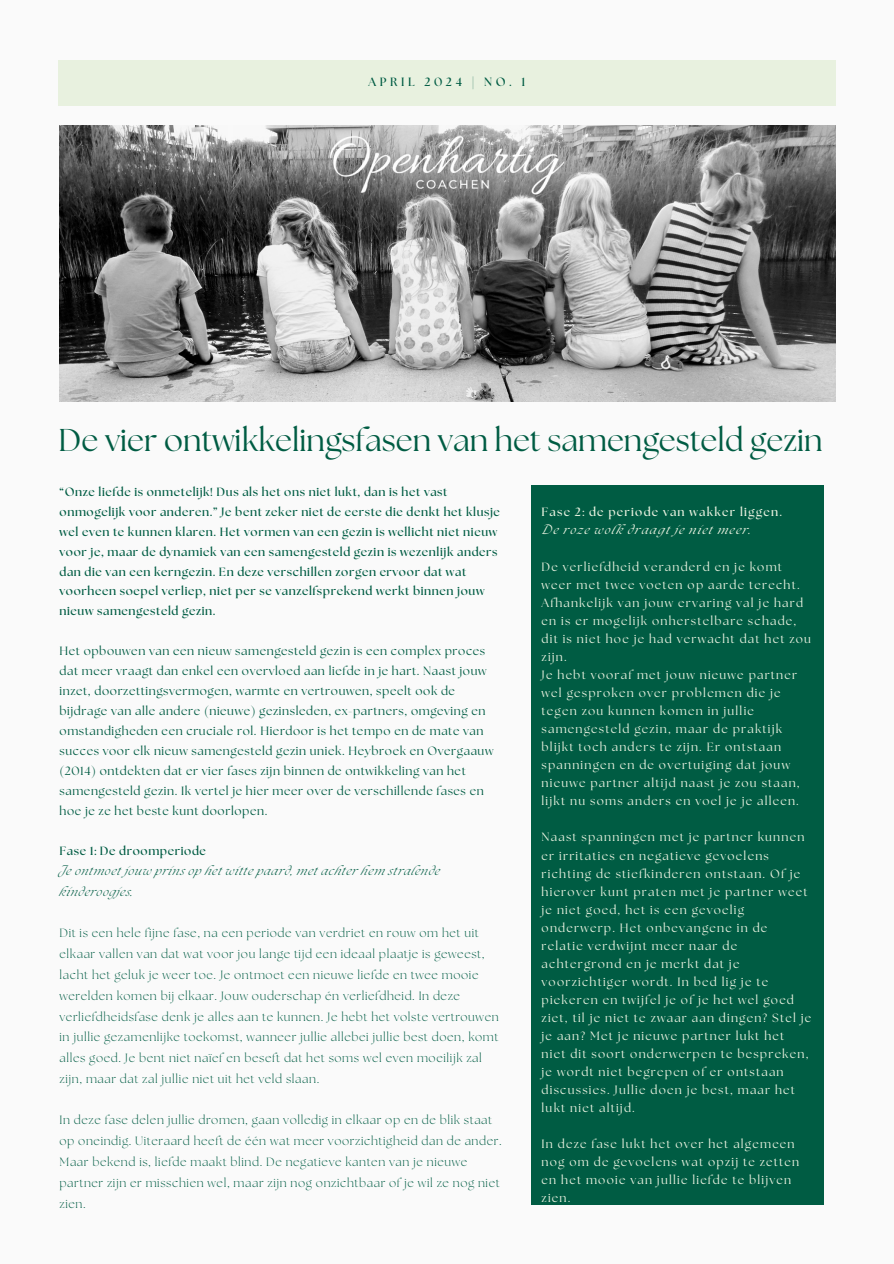
<style>
.page{position:relative;width:894px;height:1264px;background:#fff}
.page>*{position:absolute;margin:0;border:0;box-sizing:border-box;transform-origin:0 0}
.t1{font:31.5px "The Seasons";color:#005c43}
.t2{font:12px/18px "The Seasons";letter-spacing:.1em;color:#e8f1df}
.t3{font:300 12px/21px "The Seasons";letter-spacing:.05em;color:#005c43}
.t4{font:12px/20px "The Seasons";letter-spacing:.05em;color:#005c43}
.t5{font:700 12px/20px "The Seasons";letter-spacing:.05em;color:#005c43}
.t6{font:italic 300 12px/21px "The Seasons";letter-spacing:.05em;color:#005c43}
.t7{font:700 12px "The Seasons";letter-spacing:.1em;color:#e8f1df}
.t8{font:italic 12px "The Seasons";letter-spacing:.1em;color:#e8f1df}
.t9{font:700 12px "The Seasons";letter-spacing:.3em;color:#005c43}
</style>
<div class="page">
<div style="left:0;top:0;width:893px;height:1263px;background:#fafafa"></div>
<div style="left:59px;top:60px;width:776px;height:45px;background:#e8f1df"></div>
<div style="left:530px;top:485px;width:293px;height:719px;background:#005c43"></div>
<img style="left:59px;top:125px;width:776px;height:276px">
<img style="left:328px;top:125px;width:237px;height:71px">
<h2 class="t9" style="left:368px;top:76px;width:158px">APRIL 2024 | NO. 1</h2>
<h1 class="t1" style="left:59px;top:426px;width:765px">De vier ontwikkelingsfasen van het samengesteld gezin</h1>
<h3 class="t5" style="left:59px;top:482px;width:442px">“Onze liefde is onmetelijk! Dus als het ons niet lukt, dan is het vast onmogelijk voor anderen.” Je bent zeker niet de eerste die denkt het klusje wel even te kunnen klaren. Het vormen van een gezin is wellicht niet nieuw voor je, maar de dynamiek van een samengesteld gezin is wezenlijk anders dan die van een kerngezin. En deze verschillen zorgen ervoor dat wat voorheen soepel verliep, niet per se vanzelfsprekend werkt binnen jouw nieuw samengesteld gezin.</h3>
<p class="t4" style="left:59px;top:642px;width:435px">Het opbouwen van een nieuw samengesteld gezin is een complex proces dat meer vraagt dan enkel een overvloed aan liefde in je hart. Naast jouw inzet, doorzettingsvermogen, warmte en vertrouwen, speelt ook de bijdrage van alle andere (nieuwe) gezinsleden, ex-partners, omgeving en omstandigheden een cruciale rol. Hierdoor is het tempo en de mate van succes voor elk nieuw samengesteld gezin uniek. Heybroek en Overgaauw (2014) ontdekten dat er vier fases zijn binnen de ontwikkeling van het samengesteld gezin. Ik vertel je hier meer over de verschillende fases en hoe je ze het beste kunt doorlopen.</p>
<p class="t5" style="left:59px;top:841px;width:148px">Fase 1: De droomperiode</p>
<p class="t6" style="left:59px;top:861px;width:382px">Je ontmoet jouw prins op het witte paard, met achter hem stralende kinderoogjes.</p>
<p class="t3" style="left:59px;top:923px;width:440px">Dit is een hele fijne fase, na een periode van verdriet en rouw om het uit elkaar vallen van dat wat voor jou lange tijd een ideaal plaatje is geweest, lacht het geluk je weer toe. Je ontmoet een nieuwe liefde en twee mooie werelden komen bij elkaar. Jouw ouderschap én verliefdheid. In deze verliefdheidsfase denk je alles aan te kunnen. Je hebt het volste vertrouwen in jullie gezamenlijke toekomst, wanneer jullie allebei jullie best doen, komt alles goed. Je bent niet naïef en beseft dat het soms wel even moeilijk zal zijn, maar dat zal jullie niet uit het veld slaan.</p>
<p class="t3" style="left:59px;top:1110px;width:443px">In deze fase delen jullie dromen, gaan volledig in elkaar op en de blik staat op oneindig. Uiteraard heeft de één wat meer voorzichtigheid dan de ander.<br>Maar bekend is, liefde maakt blind. De negatieve kanten van je nieuwe partner zijn er misschien wel, maar zijn nog onzichtbaar of je wil ze nog niet zien.</p>
<p class="t7" style="left:541px;top:506px;width:242px">Fase 2: de periode van wakker liggen.</p>
<p class="t8" style="left:541px;top:524px;width:211px">De roze wolk draagt je niet meer.</p>
<p class="t2" style="left:541px;top:559px;width:271px">De verliefdheid veranderd en je komt weer met twee voeten op aarde terecht.<br>Afhankelijk van jouw ervaring val je hard en is er mogelijk onherstelbare schade, dit is niet hoe je had verwacht dat het zou zijn.</p>
<p class="t2" style="left:541px;top:667px;width:259px">Je hebt vooraf met jouw nieuwe partner wel gesproken over problemen die je tegen zou kunnen komen in jullie samengesteld gezin, maar de praktijk blijkt toch anders te zijn. Er ontstaan spanningen en de overtuiging dat jouw nieuwe partner altijd naast je zou staan, lijkt nu soms anders en voel je je alleen.</p>
<p class="t2" style="left:541px;top:829px;width:271px">Naast spanningen met je partner kunnen er irritaties en negatieve gevoelens richting de stiefkinderen ontstaan. Of je hierover kunt praten met je partner weet je niet goed, het is een gevoelig onderwerp. Het onbevangene in de relatie verdwijnt meer naar de achtergrond en je merkt dat je voorzichtiger wordt. In bed lig je te piekeren en twijfel je of je het wel goed ziet, til je niet te zwaar aan dingen? Stel je je aan? Met je nieuwe partner lukt het<br>niet dit soort onderwerpen te bespreken, je wordt niet begrepen of er ontstaan discussies. Jullie doen je best, maar het lukt niet altijd.</p>
<p class="t2" style="left:541px;top:1135px;width:259px">In deze fase lukt het over het algemeen nog om de gevoelens wat opzij te zetten en het mooie van jullie liefde te blijven zien.</p>
</div>
